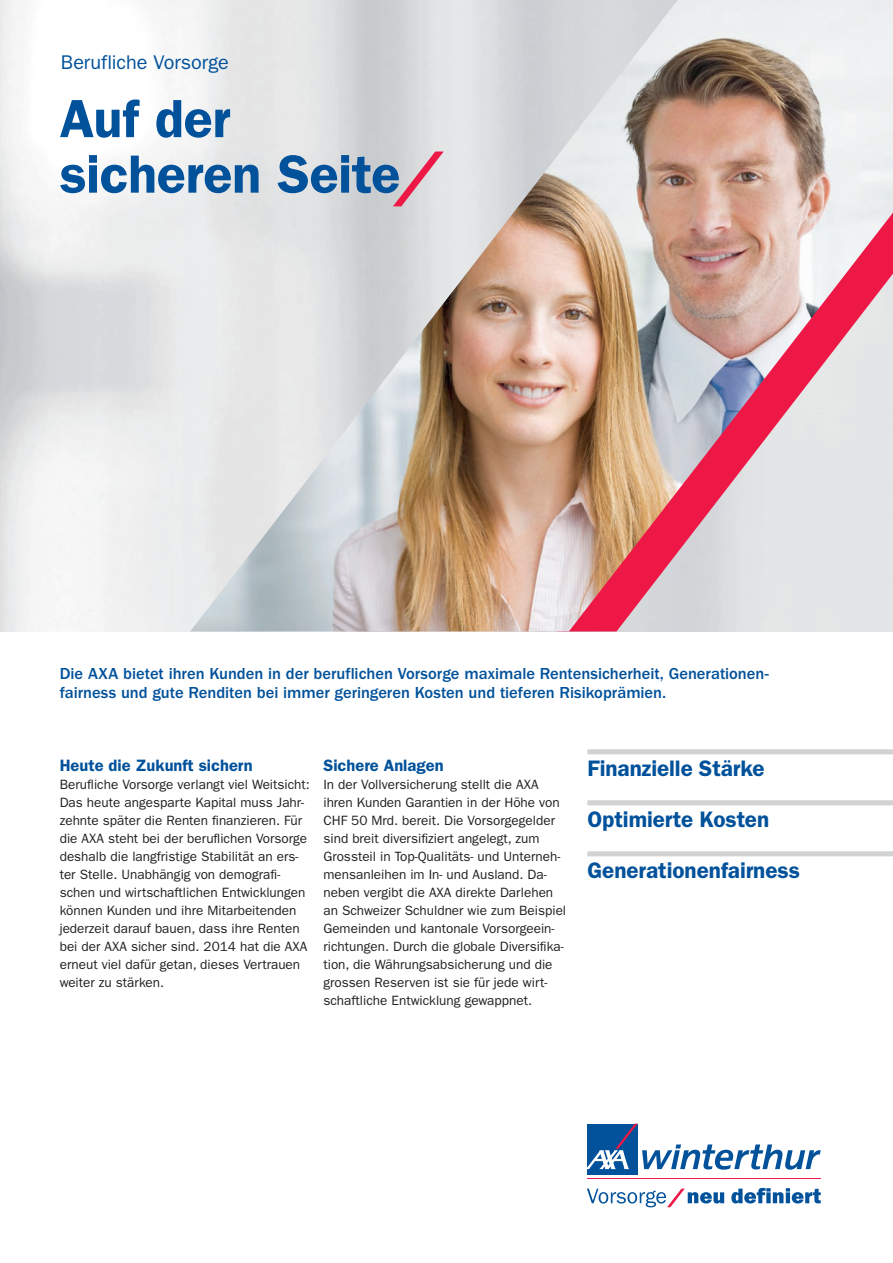
<style>
.page{position:relative;width:893px;height:1263px;background:#fff}
.page>*{position:absolute;margin:0;border:0;box-sizing:border-box;transform-origin:0 0}
.t1{font:600 54px/55.5px "ITC Franklin Gothic Std";letter-spacing:-.01em;color:#01519b}
.t2{font:600 22.5px "ITC Franklin Gothic Std";color:#01519b}
.t3{font:19.8px "ITC Franklin Gothic Std";letter-spacing:-.005em;color:#01519b}
.t4{font:500 16.5px/19.5px "ITC Franklin Gothic Std";color:#01519b}
.t5{font:600 16.5px "ITC Franklin Gothic Std";color:#01519b}
.t6{font:13.5px/18px "ITC Franklin Gothic Std";color:#231f20}
.s1{font-family:"AXA Switch";font-weight:400;color:#ed1845}
</style>
<div class="page">
<img style="left:190px;top:0;width:703px;height:631px">
<div style="left:587px;top:749px;width:306px;height:5px;background:#d1d2d4"></div>
<div style="left:587px;top:800px;width:306px;height:5px;background:#d1d2d4"></div>
<div style="left:587px;top:851px;width:306px;height:5px;background:#d1d2d4"></div>
<div style="left:587px;top:1124px;width:51px;height:50px;background:#01519b"></div>
<hr style="left:587px;top:1178px;width:234px;height:1px;background:#ed1845">
<svg style="left:587px;top:1124px;width:234px;height:46px"></svg>
<svg style="left:731px;top:1188px;width:90px;height:15px"></svg>
<svg style="left:587px;top:1188px;width:137px;height:19px"></svg>
<h3 class="t3" style="left:61px;top:51px;width:169px">Berufliche Vorsorge</h3>
<h1 class="t1" style="left:60px;top:91px;width:385px">Auf der sicheren Seite<span class="s1">/</span></h1>
<p class="t4" style="left:60px;top:664px;width:711px">Die AXA bietet ihren Kunden in der beruflichen Vorsorge maximale Rentensicherheit, Generationen&shy;fairness und gute Renditen bei immer geringeren Kosten und tieferen Risikoprämien.</p>
<p class="t5" style="left:60px;top:756px;width:194px">Heute die Zukunft sichern</p>
<p class="t6" style="left:60px;top:776px;width:252px">Berufliche Vorsorge verlangt viel Weitsicht:<br>Das heute angesparte Kapital muss Jahr&shy;zehnte später die Renten finanzieren. Für die AXA steht bei der beruf-l ichen Vorsorge deshalb die langfristige Stabilität an ers&shy;ter Stelle. Unabhängig von demografi&shy;schen und wirtschaftlichen Entwicklungen können Kunden und ihre Mitarbeitenden jederzeit darauf bauen, dass ihre Renten bei der AXA sicher sind. 2014 hat die AXA erneut viel dafür getan, dieses Vertrauen weiter zu stärken.</p>
<p class="t5" style="left:323px;top:756px;width:122px">Sichere Anlagen</p>
<p class="t6" style="left:323px;top:776px;width:244px">In der Vollversicherung stellt die AXA ihren Kunden Garantien in der Höhe von CHF 50 Mrd. bereit. Die Vorsorgegelder sind breit diversifiziert angelegt, zum Grossteil in Top-Qualitäts- und Unterneh&shy;mensanleihen im In- und Ausland. Da&shy;neben vergibt die AXA direkte Darlehen an Schweizer Schuldner wie zum Beispiel Gemeinden und kantonale Vorsorgeein&shy;richtungen. Durch die globale Diversifika&shy;tion, die Währungsabsicherung und die grossen Reserven ist sie für jede wirt&shy;schaftliche Entwicklung gewappnet.</p>
<h2 class="t2" style="left:587px;top:755px;width:179px">Finanzielle Stärke</h2>
<h2 class="t2" style="left:587px;top:806px;width:183px">Optimierte Kosten</h2>
<h2 class="t2" style="left:587px;top:857px;width:214px">Generationenfairness</h2>
</div>
